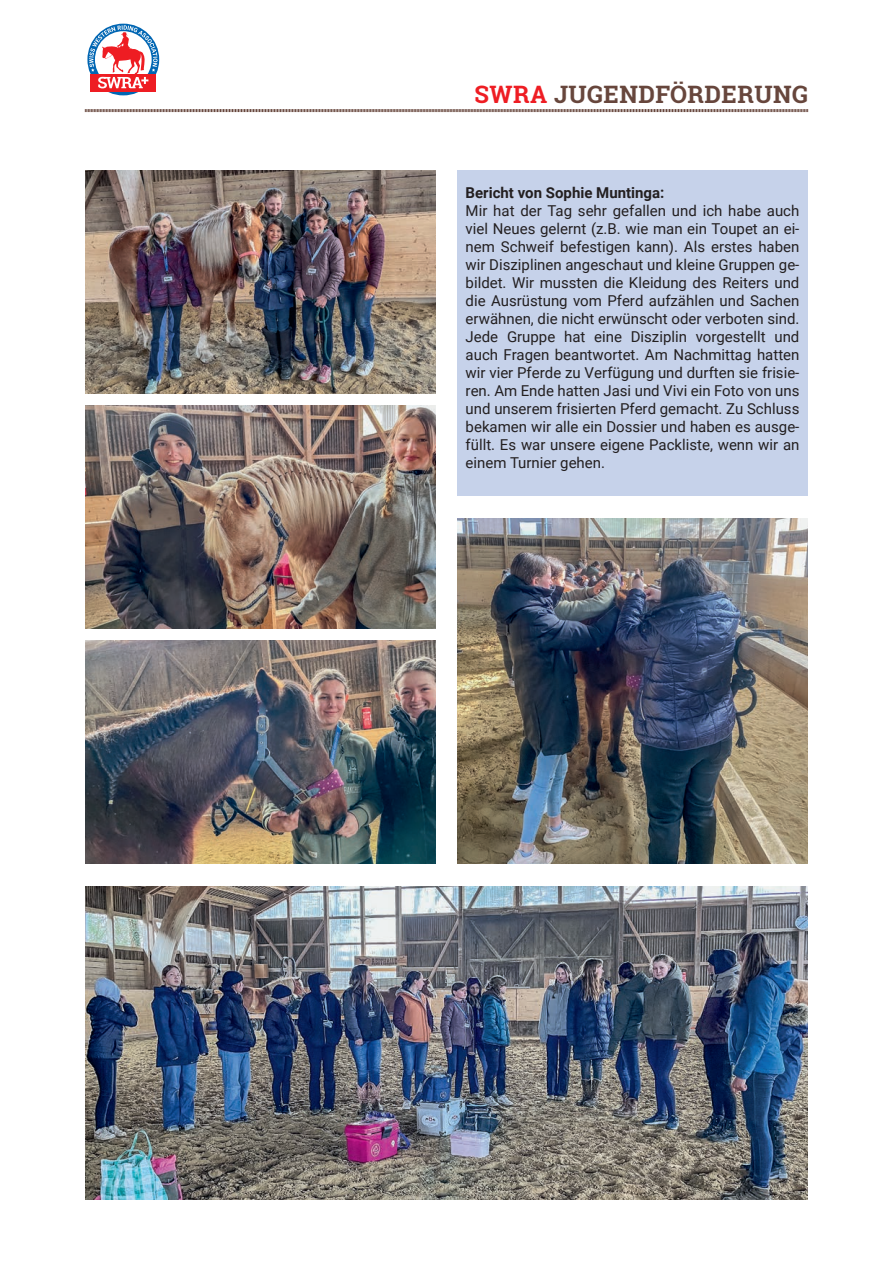
<style>
.page{position:relative;width:893px;height:1263px;background:#fff}
.page>*{position:absolute;margin:0;border:0;box-sizing:border-box;transform-origin:0 0}
.t1{font:700 24px "Roboto Slab";letter-spacing:.02em;color:#67463c}
.t2{font:15px/18px "Roboto";color:#231f20;text-align:justify}
.t3{font:700 15px "Roboto";color:#231f20}
.s1{color:#ee1d23}
</style>
<div class="page">
<img style="left:85px;top:170px;width:351px;height:223px">
<img style="left:85px;top:405px;width:351px;height:223px">
<img style="left:85px;top:640px;width:351px;height:223px">
<img style="left:457px;top:519px;width:351px;height:344px">
<div style="left:457px;top:170px;width:351px;height:325px;background:#c6d2ea"></div>
<img style="left:85px;top:887px;width:723px;height:312px">
<svg style="left:85px;top:109px;width:723px;height:4px"></svg>
<svg style="left:87px;top:23px;width:73px;height:73px"></svg>
<h1 class="t1" style="left:474px;top:78px;width:335px"><span class="s1">SWRA</span> JUGENDFÖRDERUNG</h1>
<p class="t3" style="left:466px;top:182px;width:200px">Bericht von Sophie Muntinga:</p>
<p class="t2" style="left:466px;top:201px;width:335px">Mir hat der Tag sehr gefallen und ich habe auch viel Neues gelernt (z.B. wie man ein Toupet an ei&shy;nem Schweif befestigen kann). Als erstes haben wir Disziplinen angeschaut und kleine Gruppen ge&shy;bildet. Wir mussten die Kleidung des Reiters und die Ausrüstung vom Pferd aufzählen und Sachen erwähnen, die nicht erwünscht oder verboten sind.<br>Jede Gruppe hat eine Disziplin vorgestellt und auch Fragen beantwortet. Am Nachmittag hatten wir vier Pferde zu Verfügung und durften sie frisie&shy;ren. Am Ende hatten Jasi und Vivi ein Foto von uns und unserem frisierten Pferd gemacht. Zu Schluss bekamen wir alle ein Dossier und haben es ausge&shy;füllt. Es war unsere eigene Packliste, wenn wir an einem Turnier gehen.</p>
</div>
